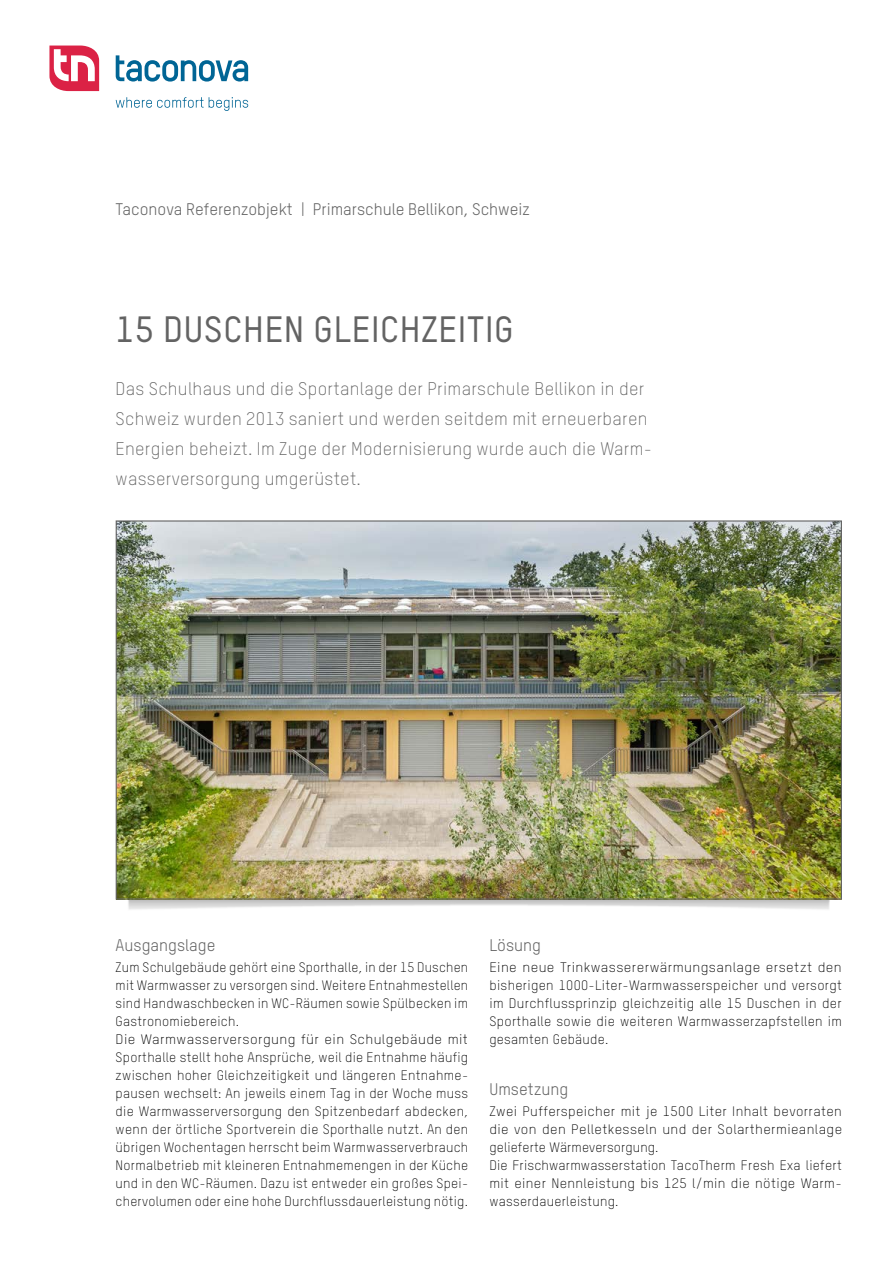
<style>
.page{position:relative;width:893px;height:1263px;background:#fff}
.page>*{position:absolute;margin:0;border:0;box-sizing:border-box;transform-origin:0 0}
.Produkttitel{font:500 36px "TSTARPRO";letter-spacing:.02em;color:#636363}
.Lead{font:300 18px/30px "TSTARPRO";letter-spacing:.015em;color:#636363}
.Absatz-Titel{font:16.5px "TSTARPRO";color:#636363}
.t1{font:300 13.5px/18px "TSTARPRO";letter-spacing:.02em;color:#000;text-align:justify;scale:1.07 1}
.t2{font:300 13.5px/18px "TSTARPRO";letter-spacing:.02em;color:#000;text-align:justify}
.t3{font:300 13.5px/18px "TSTARPRO";letter-spacing:.02em;color:#000;text-align:justify;scale:1.05 1}
</style>
<div class="page">
<svg style="left:128px;top:900px;width:702px;height:10px"></svg>
<img style="left:118px;top:522px;width:722px;height:376px">
<svg style="left:49px;top:46px;width:50px;height:45px"></svg>
<svg style="left:116px;top:55px;width:132px;height:27px"></svg>
<svg style="left:116px;top:97px;width:132px;height:14px"></svg>
<p class="Absatz-Titel" style="left:116px;top:199px;width:416px">Taconova Referenzobjekt | Primarschule Bellikon, Schweiz</p>
<p class="Produkttitel" style="left:116px;top:307px;width:400px">15 DUSCHEN GLEICHZEITIG</p>
<p class="Lead" style="left:116px;top:374px;width:535px">Das Schulhaus und die Sportanlage der Primarschule Bellikon in der Schweiz wurden 2013 saniert und werden seitdem mit erneuerbaren Energien beheizt. Im Zuge der Modernisierung wurde auch die Warm&shy;wasserversorgung umgerüstet.</p>
<p class="Absatz-Titel" style="left:116px;top:935px;width:101px">Ausgangslage</p>
<p class="t2" style="left:116px;top:958px;width:354px">Zum Schulgebäude gehört eine Sporthalle, in der 15 Duschen mit Warmwasser zu versorgen sind. Weitere Entnahmestellen sind Handwaschbecken in WC-Räumen sowie Spülbecken im Gastronomiebereich.</p>
<p class="t1" style="left:116px;top:1030px;width:331px">Die Warmwasserversorgung für ein Schulgebäude mit Sporthalle stellt hohe Ansprüche, weil die Entnahme häufig zwischen hoher Gleichzeitigkeit und längeren Entnahme&shy;pausen wechselt: An jeweils einem Tag in der Woche muss die Warmwasserversorgung den Spitzenbedarf abdecken, wenn der örtliche Sportverein die Sporthalle nutzt. An den übrigen Wochentagen herrscht beim Warmwasserverbrauch Normalbetrieb mit kleineren Entnahmemengen in der Küche und in den WC-Räumen. Dazu ist entweder ein großes Spei&shy;chervolumen oder eine hohe Durchflussdauerleistung nötig.</p>
<p class="Absatz-Titel" style="left:489px;top:935px;width:53px">Lösung</p>
<p class="t1" style="left:489px;top:958px;width:331px">Eine neue Trinkwassererwärmungsanlage ersetzt den bisherigen 1000-Liter-Warmwasserspeicher und versorgt im Durchflussprinzip gleichzeitig alle 15 Duschen in der Sporthalle sowie die weiteren Warmwasserzapfstellen im gesamten Gebäude.</p>
<p class="Absatz-Titel" style="left:489px;top:1079px;width:80px">Umsetzung</p>
<p class="t3" style="left:489px;top:1102px;width:337px">Zwei Pufferspeicher mit je 1500 Liter Inhalt bevorraten die von den Pelletkesseln und der Solarthermieanlage gelieferte Wärmeversorgung.</p>
<p class="t2" style="left:489px;top:1156px;width:354px;text-align:left">Die Frischwarmwasserstation TacoTherm Fresh Exa liefert mit einer Nennleistung bis 125 l/min die nötige Warm&shy;wasserdauerleistung.</p>
</div>
